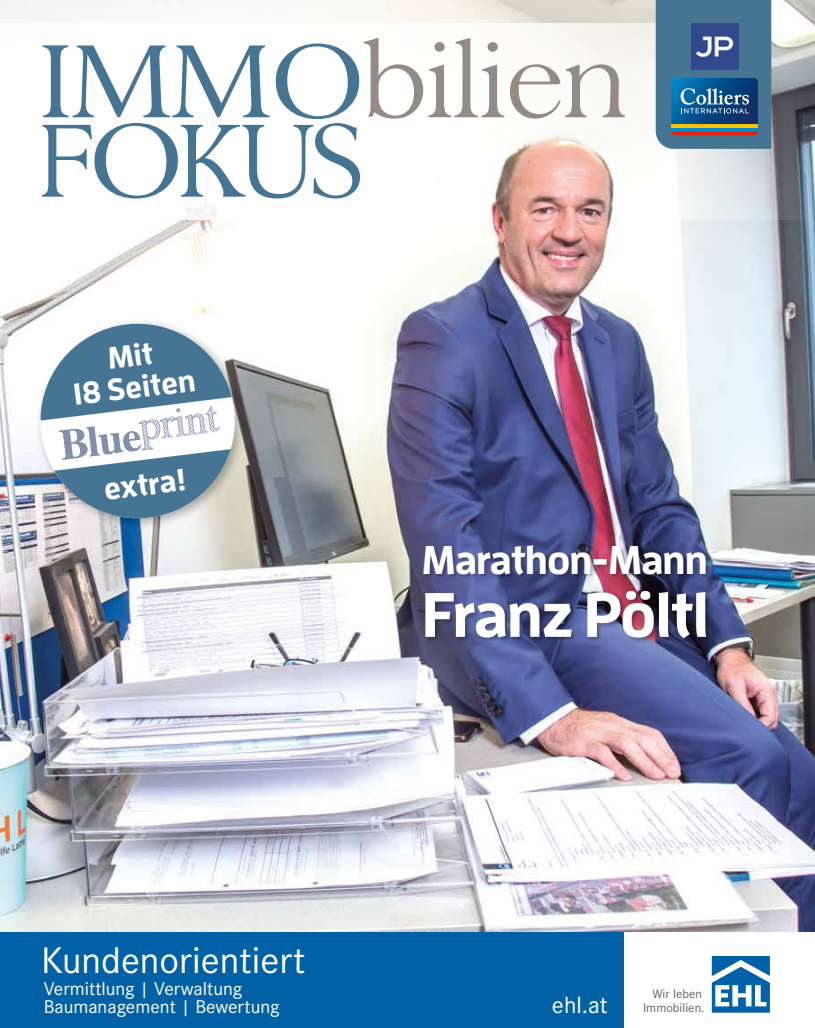
<style>
.page{position:relative;width:815px;height:1028px;background:#fff}
.page>*{position:absolute;margin:0;border:0;box-sizing:border-box;transform-origin:0 0}
.t1{font:700 62.5px "Enzo OT";letter-spacing:-.025em;color:#fff}
.t2{font:700 40px "Enzo OT";letter-spacing:-.025em;color:#fff}
.t3{font:38.38px "Corporate S";color:#fff}
.t4{font:700 30.62px/31.8px "Enzo OT";color:#fff;text-align:center}
.t5{font:24.25px "Corporate S";color:#fff}
.t6{font:19.12px/17.9px "Corporate S";color:#fff}
.t7{font:12.88px/14.1px "Corporate S";color:#636362;text-align:center}
</style>
<div class="page">
<img style="left:0;top:0;width:815px;height:932px">
<svg style="left:0;top:23px;width:815px;height:196px"></svg>
<div style="left:423px;top:544px;width:288px;height:99px;background:#000;opacity:.3"></div>
<svg style="left:656px;top:0;width:115px;height:149px;background:#42708f"></svg>
<img style="left:691px;top:23px;width:47px;height:47px">
<svg style="left:42px;top:38px;width:583px;height:160px"></svg>
<div style="left:35px;top:318px;width:212px;height:212px;background:#000;opacity:.31"></div>
<svg style="left:35px;top:319px;width:205px;height:5px"></svg>
<svg style="left:35px;top:324px;width:205px;height:199px"></svg>
<img style="left:454px;top:107px;width:181px;height:201px">
<div style="left:0;top:932px;width:623px;height:96px;background:#0061a7"></div>
<svg style="left:712px;top:956px;width:58px;height:56px"></svg>
<h3 class="t4" style="left:68px;top:346px;width:124px;rotate:-7deg">Mit<br>18 Seiten</h3>
<h3 class="t4" style="left:102px;top:473px;width:84px;rotate:-7deg">extra!</h3>
<h2 class="t2" style="left:422px;top:535px;width:288px">Marathon-Mann</h2>
<h1 class="t1" style="left:422px;top:575px;width:289px">Franz Pöltl</h1>
<h3 class="t3" style="left:41px;top:938px;width:266px">Kundenorientiert</h3>
<p class="t6" style="left:44px;top:979px;width:237px">Vermittlung | Verwaltung<br>Baumanagement | Bewertung</p>
<p class="t5" style="left:552px;top:991px;width:57px">ehl.at</p>
<p class="t7" style="left:643px;top:986px;width:63px">Wir leben<br>Immobilien.</p>
</div>
